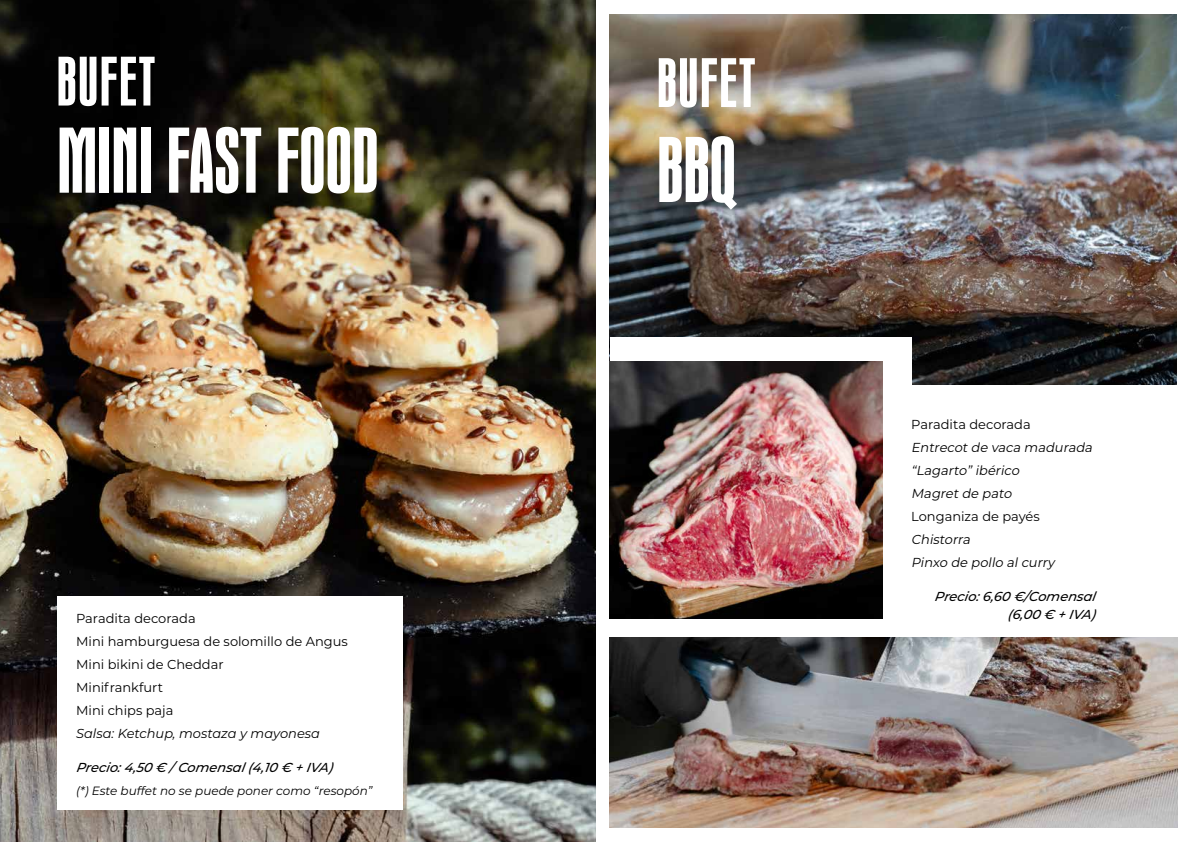
<style>
.page{position:relative;width:1191px;height:842px;background:#fff}
.page>*{position:absolute;margin:0;border:0;box-sizing:border-box;transform-origin:0 0}
.t1{font:80px "Wagner Grotesk Pro";color:#fff}
.t2{font:60px "Wagner Grotesk Pro";letter-spacing:.03em;color:#fff}
.t3{font:13px/23px "Montserrat";color:#000}
.t4{font:italic 13px/23px "Montserrat";color:#000}
.t5{font:italic 500 13px/17px "Montserrat";color:#000;text-align:right}
.t6{font:italic 13px "Montserrat";color:#000}
.t7{font:italic 12px "Montserrat";color:#000}
</style>
<div class="page">
<img style="left:0;top:0;width:595px;height:842px">
<div style="left:57px;top:597px;width:346px;height:213px;background:#fff"></div>
<img style="left:610px;top:14px;width:566px;height:370px">
<div style="left:610px;top:337px;width:301px;height:281px;background:#fff"></div>
<img style="left:610px;top:362px;width:273px;height:256px">
<img style="left:610px;top:638px;width:567px;height:190px">
<h2 class="t2" style="left:57px;top:44px;width:100px">BUFET</h2>
<h1 class="t1" style="left:57px;top:110px;width:323px">MINI FAST FOOD</h1>
<p class="t3" style="left:76px;top:606px;width:273px">Paradita decorada<br>Mini hamburguesa de solomillo de Angus<br>Mini bikini de Cheddar<br>Minifrankfurt<br>Mini chips paja</p>
<p class="t6" style="left:76px;top:724px;width:245px">Salsa: Ketchup, mostaza y mayonesa</p>
<p class="t5" style="left:76px;top:758px;width:258px">Precio:4, 50 € / Comensal(4, 10 € + IVA)</p>
<p class="t7" style="left:76px;top:782px;width:298px">(*) Este buffet no se puede poner como “resopón”</p>
<h2 class="t2" style="left:657px;top:45px;width:100px">BUFET</h2>
<h1 class="t1" style="left:657px;top:120px;width:80px">BBQ</h1>
<p class="t3" style="left:911px;top:413px;width:121px">Paradita decorada</p>
<p class="t4" style="left:911px;top:436px;width:186px">Entrecotde vaca madurada “Lagarto”ibérico<br>Magretde pato</p>
<p class="t3" style="left:911px;top:505px;width:130px">Longaniza de payés</p>
<p class="t4" style="left:911px;top:528px;width:145px">Chistorra<br>Pinxo de pollo alcurry</p>
<p class="t5" style="left:934px;top:588px;width:165px">Precio:6, 60 €/Comensal (6,00 € + IVA)</p>
</div>
